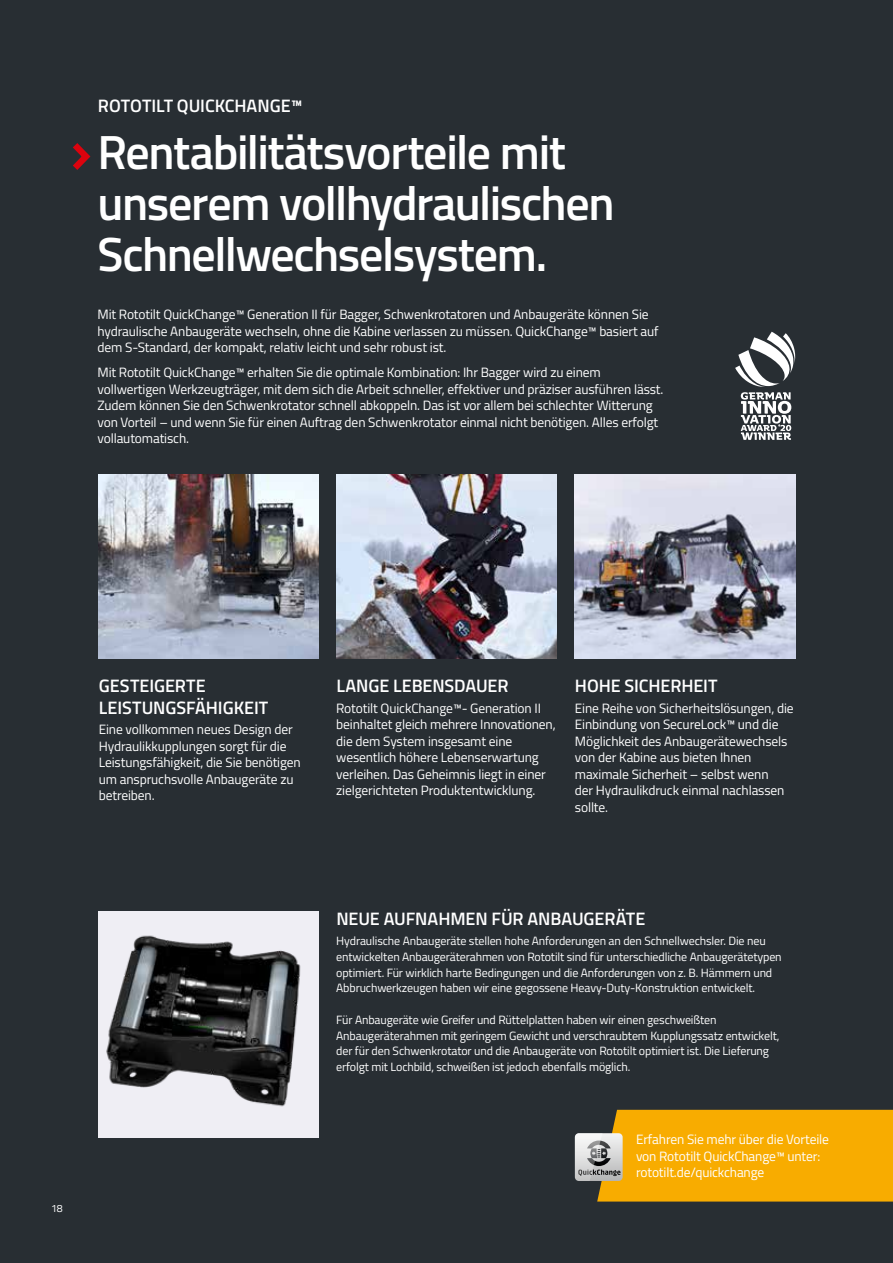
<style>
.page{position:relative;width:893px;height:1263px;background:#282e33}
.page>*{position:absolute;margin:0;border:0;box-sizing:border-box;transform-origin:0 0}
.t1{font:600 48px/51px "Titillium Web";letter-spacing:-.03em;color:#fff}
.t2{font:600 18px/21.6px "Titillium Web";letter-spacing:-.005em;color:#fff}
.t3{font:13.5px/16.5px "Titillium Web";letter-spacing:-.01em;color:#fff}
.t4{font:12px/15.8px "Titillium Web";letter-spacing:-.01em;color:#fff}
.t5{font:10.5px "Titillium Web";color:#fff}
</style>
<div class="page">
<img style="left:99px;top:475px;width:219px;height:183px">
<img style="left:336px;top:475px;width:221px;height:183px">
<img style="left:575px;top:475px;width:220px;height:183px">
<div style="left:98px;top:911px;width:220px;height:226px;background:#efeef4"></div>
<img style="left:105px;top:935px;width:213px;height:203px">
<svg style="left:735px;top:332px;width:60px;height:108px"></svg>
<svg style="left:575px;top:1110px;width:318px;height:91px;background:#e9a711"></svg>
<svg style="left:73px;top:143px;width:18px;height:27px"></svg>
<h2 class="t2" style="left:98px;top:94px;width:206px">ROTOTILT QUICKCHANGE™</h2>
<h1 class="t1" style="left:98px;top:124px;width:519px">Rentabilitätsvorteile mit unserem vollhydraulischen<br>Schnellwechselsystem.</h1>
<p class="t3" style="left:97px;top:306px;width:563px">Mit Rototilt QuickChange™ Generation II für Bagger, Schwenkrotatoren und Anbaugeräte können Sie hydraulische Anbaugeräte wechseln, ohne die Kabine verlassen zu müssen. QuickChange™ basiert auf dem S-Standard, der kompakt, relativ leicht und sehr robust ist.</p>
<p class="t3" style="left:97px;top:364px;width:567px">Mit Rototilt QuickChange™ erhalten Sie die optimale Kombination: Ihr Bagger wird zu einem vollwertigen Werkzeugträger, mit dem sich die Arbeit schneller, effektiver und präziser ausführen lässt.<br>Zudem können Sie den Schwenkrotator schnell abkoppeln. Das ist vor allem bei schlechter Witterung von Vorteil – und wenn Sie für einen Auftrag den Schwenkrotator einmal nicht benötigen. Alles erfolgt vollautomatisch.</p>
<h2 class="t2" style="left:99px;top:674px;width:171px">GESTEIGERTE<br>LEISTUNGSFÄHIGKEIT</h2>
<p class="t3" style="left:99px;top:721px;width:204px">Eine vollkommen neues Design der<br>Hydraulikkupplungen sorgt für die<br>Leistungsfähigkeit, die Sie benötigen um anspruchsvolle Anbaugeräte zu betreiben.</p>
<h2 class="t2" style="left:336px;top:674px;width:174px">LANGE LEBENSDAUER</h2>
<p class="t3" style="left:336px;top:699px;width:221px">Rototilt QuickChange™- Generation II beinhaltet gleich mehrere Innovationen, die dem System insgesamt eine wesentlich höhere Lebenserwartung verleihen. Das Geheimnis liegt in einer zielgerichteten Produktentwicklung.</p>
<h2 class="t2" style="left:575px;top:674px;width:144px">HOHE SICHERHEIT</h2>
<p class="t3" style="left:575px;top:699px;width:220px">Eine Reihe von Sicherheitslösungen, die<br>Einbindung von SecureLock™ und die<br>Möglichkeit des Anbaugerätewechsels von der Kabine aus bieten Ihnen maximale Sicherheit – selbst wenn<br>der Hydraulikdruck einmal nachlassen sollte.</p>
<p class="t5" style="left:51px;top:1201px;width:13px">18</p>
<h2 class="t2" style="left:336px;top:907px;width:311px">NEUE AUFNAHMEN FÜR ANBAUGERÄTE</h2>
<p class="t4" style="left:336px;top:932px;width:447px">Hydraulische Anbaugeräte stellen hohe Anforderungen an den Schnellwechsler. Die neu entwickelten Anbaugeräterahmen von Rototilt sind für unterschiedliche Anbaugerätetypen optimiert. Für wirklich harte Bedingungen und die Anforderungen von z. B. Hämmern und Abbruchwerkzeugen haben wir eine gegossene Heavy-Duty-Konstruktion entwickelt.</p>
<p class="t4" style="left:336px;top:1011px;width:445px">Für Anbaugeräte wie Greifer und Rüttelplatten haben wir einen geschweißten Anbaugeräterahmen mit geringem Gewicht und verschraubtem Kupplungssatz entwickelt, der für den Schwenkrotator und die Anbaugeräte von Rototilt optimiert ist. Die Lieferung erfolgt mit Lochbild, schweißen ist jedoch ebenfalls möglich.</p>
<p class="t3" style="left:636px;top:1130px;width:194px">Erfahren Sie mehr über die Vorteile von Rototilt QuickChange™ unter: rototilt.de/quickchange</p>
</div>
